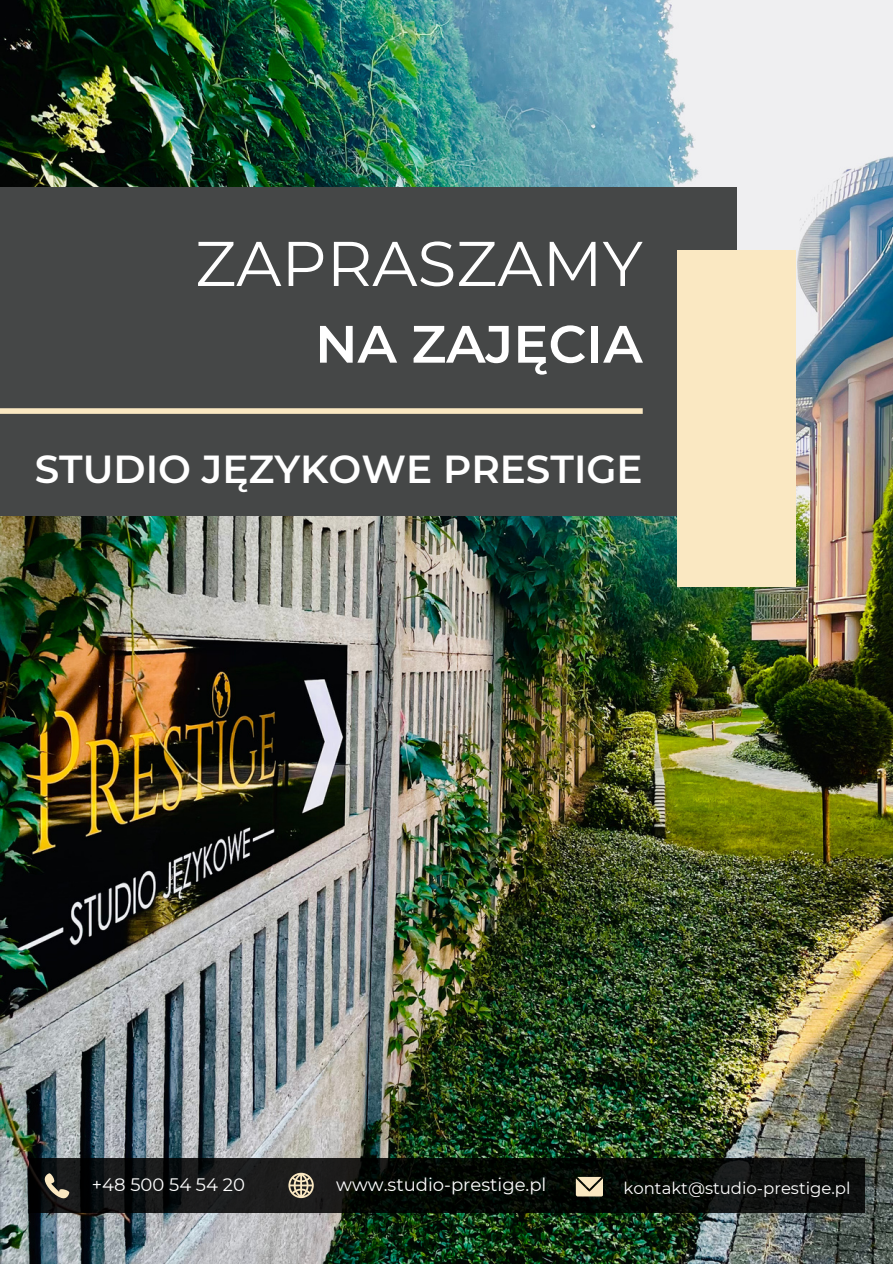
<style>
.page{position:relative;width:893px;height:1264px;background:#fff}
.page>*{position:absolute;margin:0;border:0;box-sizing:border-box;transform-origin:0 0}
.t1{font:63px "Montserrat";color:#fff}
.t2{font:600 52.5px "Montserrat";color:#fff}
.t3{font:600 39px "Montserrat";color:#fff}
.t4{font:18px "Montserrat";color:#fff}
.t5{font:16.5px "Montserrat";color:#fff}
</style>
<div class="page">
<img style="left:0;top:0;width:892px;height:1263px">
<div style="left:0;top:187px;width:736px;height:329px;background:#454747"></div>
<div style="left:677px;top:250px;width:118px;height:337px;background:#fae8c2"></div>
<div style="left:0;top:408px;width:642px;height:6px;background:#fae8c2"></div>
<svg style="left:29px;top:1158px;width:835px;height:54px;background:#0c0f0d"></svg>
<svg style="left:288px;top:1172px;width:26px;height:26px"></svg>
<svg style="left:45px;top:1173px;width:24px;height:24px"></svg>
<svg style="left:575px;top:1176px;width:27px;height:19px"></svg>
<p class="t1" style="left:195px;top:225px;width:449px">ZAPRASZAMY</p>
<p class="t2" style="left:315px;top:312px;width:329px">NA ZAJĘCIA</p>
<p class="t3" style="left:35px;top:445px;width:609px">STUDIO JĘZYKOWE PRESTIGE</p>
<p class="t4" style="left:92px;top:1173px;width:154px">+48 500 54 54 20</p>
<p class="t4" style="left:336px;top:1173px;width:212px">www.studio-prestige.pl</p>
<p class="t5" style="left:623px;top:1178px;width:228px">kontakt@studio-prestige.pl</p>
</div>
